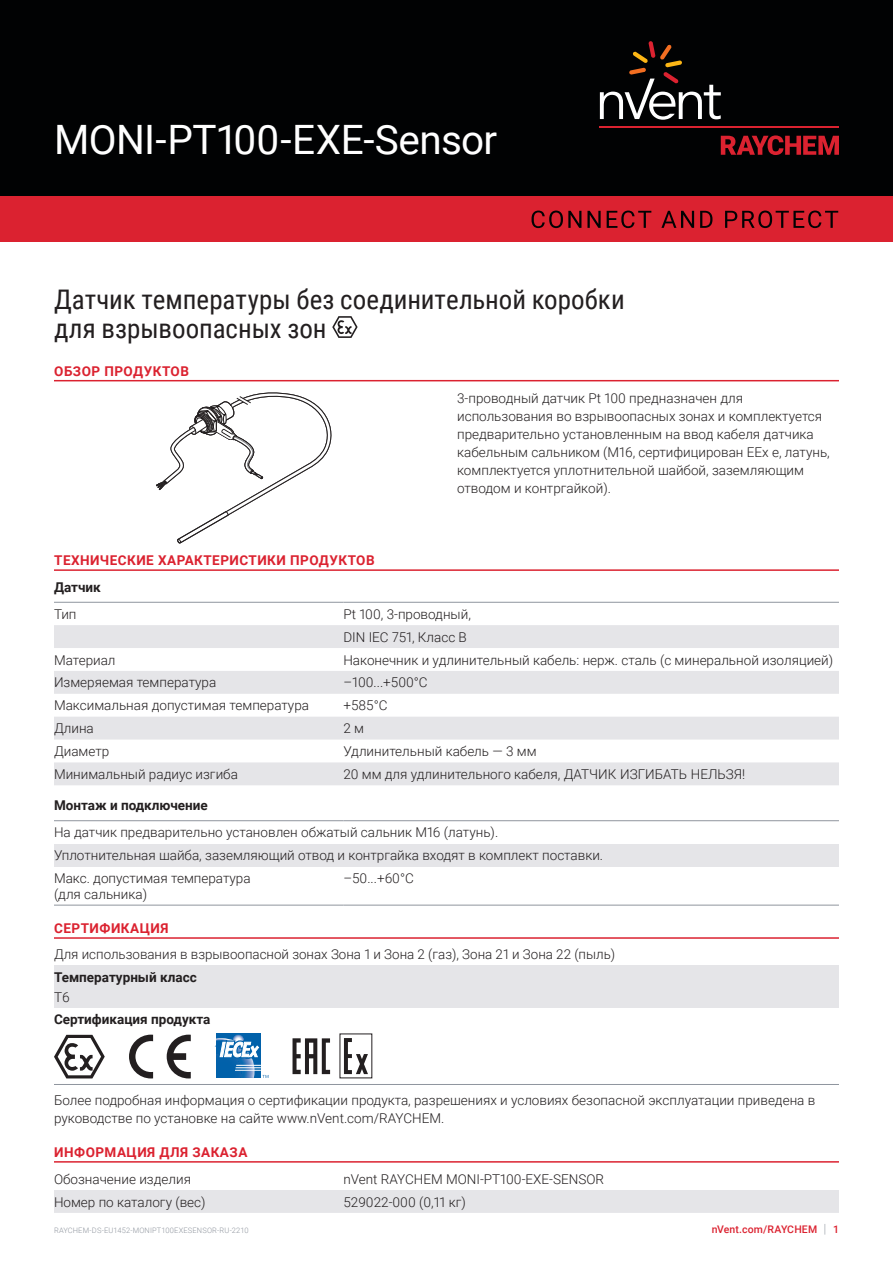
<style>
.page{position:relative;width:893px;height:1263px;background:#fff}
.page>*{position:absolute;margin:0;border:0;box-sizing:border-box;transform-origin:0 0}
.Title_Product_Name{font:40.5px "Roboto";letter-spacing:-.015em;color:#fff}
.Product_Description{font:27px/28.5px "Roboto Condensed";color:#231f20}
.Bodytext_2{font:300 13.5px "Roboto";color:#231f20}
.Bodytext_1{font:300 13.5px/18px "Roboto";color:#231f20}
.Table_Text{font:300 13.5px/15.8px "Roboto";color:#231f20}
.Subhead{font:700 13.5px "Roboto";letter-spacing:.035em;color:#db2230}
.Subhead_L-2{font:700 13.5px "Roboto";color:#231f20}
.Table_Text-2{font:700 13.5px "Roboto";color:#231f20}
.t1{font:500 10.5px "Roboto";letter-spacing:.015em;color:#db2230}
.t2{font:300 7.5px "Roboto";letter-spacing:.02em;color:#8f959e}
.s1{font-weight:300;font-size:12.6px;color:#8f959e}
</style>
<div class="page">
<div style="left:0;top:0;width:893px;height:196px;background:#010203"></div>
<div style="left:0;top:196px;width:893px;height:45px;background:#db2230"></div>
<svg style="left:532px;top:211px;width:306px;height:17px"></svg>
<svg style="left:721px;top:135px;width:118px;height:20px"></svg>
<hr style="left:600px;top:127px;width:239px;height:1px;background:#db2230">
<svg style="left:600px;top:41px;width:121px;height:79px"></svg>
<hr style="left:54px;top:380px;width:785px;height:1px;background:#db2230">
<svg style="left:332px;top:316px;width:26px;height:22px"></svg>
<hr style="left:54px;top:569px;width:785px;height:2px;background:#db2230">
<hr style="left:54px;top:937px;width:785px;height:2px;background:#db2230">
<hr style="left:54px;top:1161px;width:785px;height:1px;background:#db2230">
<svg style="left:54px;top:625px;width:785px;height:160px;fill:#e5e5e8"></svg>
<hr style="left:54px;top:602px;width:289px;height:1px;background:#8f959e">
<hr style="left:343px;top:602px;width:496px;height:1px;background:#8f959e">
<div style="left:54px;top:844px;width:785px;height:22px;background:#e5e5e8"></div>
<hr style="left:54px;top:905px;width:289px;height:1px;background:#8f959e">
<hr style="left:343px;top:905px;width:496px;height:1px;background:#8f959e">
<hr style="left:54px;top:820px;width:289px;height:1px;background:#8f959e">
<hr style="left:343px;top:820px;width:496px;height:1px;background:#8f959e">
<div style="left:54px;top:965px;width:785px;height:42px;background:#e5e5e8"></div>
<hr style="left:54px;top:1084px;width:785px;height:1px;background:#8f959e">
<svg style="left:54px;top:1035px;width:51px;height:43px"></svg>
<svg style="left:129px;top:1035px;width:24px;height:43px"></svg>
<svg style="left:167px;top:1035px;width:24px;height:43px"></svg>
<div style="left:216px;top:1033px;width:45px;height:45px;background:#0161aa"></div>
<svg style="left:216px;top:1034px;width:52px;height:44px"></svg>
<svg style="left:293px;top:1038px;width:37px;height:36px"></svg>
<svg style="left:344px;top:1038px;width:24px;height:36px"></svg>
<div style="left:54px;top:1190px;width:785px;height:23px;background:#e5e5e8"></div>
<svg style="left:156px;top:393px;width:175px;height:150px"></svg>
<p class="Title_Product_Name" style="left:54px;top:111px;width:445px">MONI-PT100-EXE-Sensor</p>
<p class="Product_Description" style="left:54px;top:285px;width:572px">Датчик температуры без соединительной коробки для взрывоопасных зон</p>
<p class="Subhead" style="left:54px;top:361px;width:136px">ОБЗОР ПРОДУКТОВ</p>
<p class="Bodytext_1" style="left:457px;top:388px;width:374px">3-проводный датчик Pt 100 предназначен для использования во взрывоопасных зонах и комплектуется предварительно установленным на ввод кабеля датчика кабельным сальником (M16, сертифицирован EEx e, латунь, комплектуется уплотнительной шайбой, заземляющим отводом и контргайкой).</p>
<p class="Subhead" style="left:54px;top:551px;width:322px">ТЕХНИЧЕСКИЕ ХАРАКТЕРИСТИКИ ПРОДУКТОВ</p>
<p class="Subhead_L-2" style="left:54px;top:577px;width:48px">Датчик</p>
<p class="Bodytext_2" style="left:54px;top:604px;width:24px">Тип</p>
<p class="Bodytext_2" style="left:343px;top:604px;width:129px">Pt 100, 3-проводный,</p>
<p class="Bodytext_2" style="left:343px;top:627px;width:125px">DIN IEC 751, Класс B</p>
<p class="Bodytext_2" style="left:54px;top:650px;width:63px">Материал</p>
<p class="Bodytext_2" style="left:343px;top:650px;width:491px">Наконечник и удлинительный кабель: нерж. сталь (с минеральной изоляцией)</p>
<p class="Bodytext_2" style="left:54px;top:673px;width:164px">Измеряемая температура</p>
<p class="Bodytext_2" style="left:343px;top:673px;width:86px">–100...+500°C</p>
<p class="Bodytext_2" style="left:54px;top:696px;width:257px">Максимальная допустимая температура</p>
<p class="Bodytext_2" style="left:343px;top:696px;width:46px">+585°C</p>
<p class="Bodytext_2" style="left:54px;top:719px;width:41px">Длина</p>
<p class="Bodytext_2" style="left:343px;top:719px;width:22px">2 м</p>
<p class="Bodytext_2" style="left:54px;top:742px;width:57px">Диаметр</p>
<p class="Bodytext_2" style="left:343px;top:742px;width:195px">Удлинительный кабель — 3 мм</p>
<p class="Table_Text" style="left:54px;top:766px;width:185px">Минимальный радиус изгиба</p>
<p class="Table_Text" style="left:343px;top:766px;width:403px">20 мм для удлинительного кабеля, ДАТЧИК ИЗГИБАТЬ НЕЛЬЗЯ!</p>
<p class="Subhead_L-2" style="left:54px;top:796px;width:155px">Монтаж и подключение</p>
<p class="Bodytext_2" style="left:54px;top:823px;width:446px">На датчик предварительно установлен обжатый сальник M16 (латунь).</p>
<p class="Bodytext_2" style="left:54px;top:846px;width:551px">Уплотнительная шайба, заземляющий отвод и контргайка входят в комплект поставки.</p>
<p class="Table_Text" style="left:54px;top:870px;width:198px">Макс. допустимая температура (для сальника)</p>
<p class="Table_Text" style="left:343px;top:870px;width:72px">–50...+60°C</p>
<p class="Subhead" style="left:54px;top:919px;width:116px">СЕРТИФИКАЦИЯ</p>
<p class="Table_Text" style="left:54px;top:946px;width:563px">Для использования в взрывоопасной зонах Зона 1 и Зона 2 (газ), Зона 21 и Зона 22 (пыль)</p>
<p class="Table_Text-2" style="left:54px;top:967px;width:144px">Температурный класс</p>
<p class="Table_Text" style="left:54px;top:988px;width:17px">T6</p>
<p class="Subhead_L-2" style="left:54px;top:1009px;width:158px">Сертификация продукта</p>
<p class="Bodytext_1" style="left:54px;top:1091px;width:763px">Более подробная информация о сертификации продукта, разрешениях и условиях безопасной эксплуатации приведена в руководстве по установке на сайте www.nVent.com/RAYCHEM.</p>
<p class="Subhead" style="left:54px;top:1142px;width:195px">ИНФОРМАЦИЯ ДЛЯ ЗАКАЗА</p>
<p class="Bodytext_2" style="left:54px;top:1169px;width:139px">Обозначение изделия</p>
<p class="Bodytext_2" style="left:343px;top:1169px;width:262px">nVent RAYCHEM MONI-PT100-EXE-SENSOR</p>
<p class="Bodytext_2" style="left:54px;top:1192px;width:153px">Номер по каталогу (вес)</p>
<p class="Bodytext_2" style="left:343px;top:1192px;width:124px">529022-000 (0,11 кг)</p>
<p class="t2" style="left:54px;top:1225px;width:196px">RAYCHEM-DS-EU1452-MONIPT100EXESENSOR-RU-2210</p>
<p class="t1" style="left:712px;top:1222px;width:129px">nVent.com/RAYCHEM <span class="s1">|</span> 1</p>
</div>
